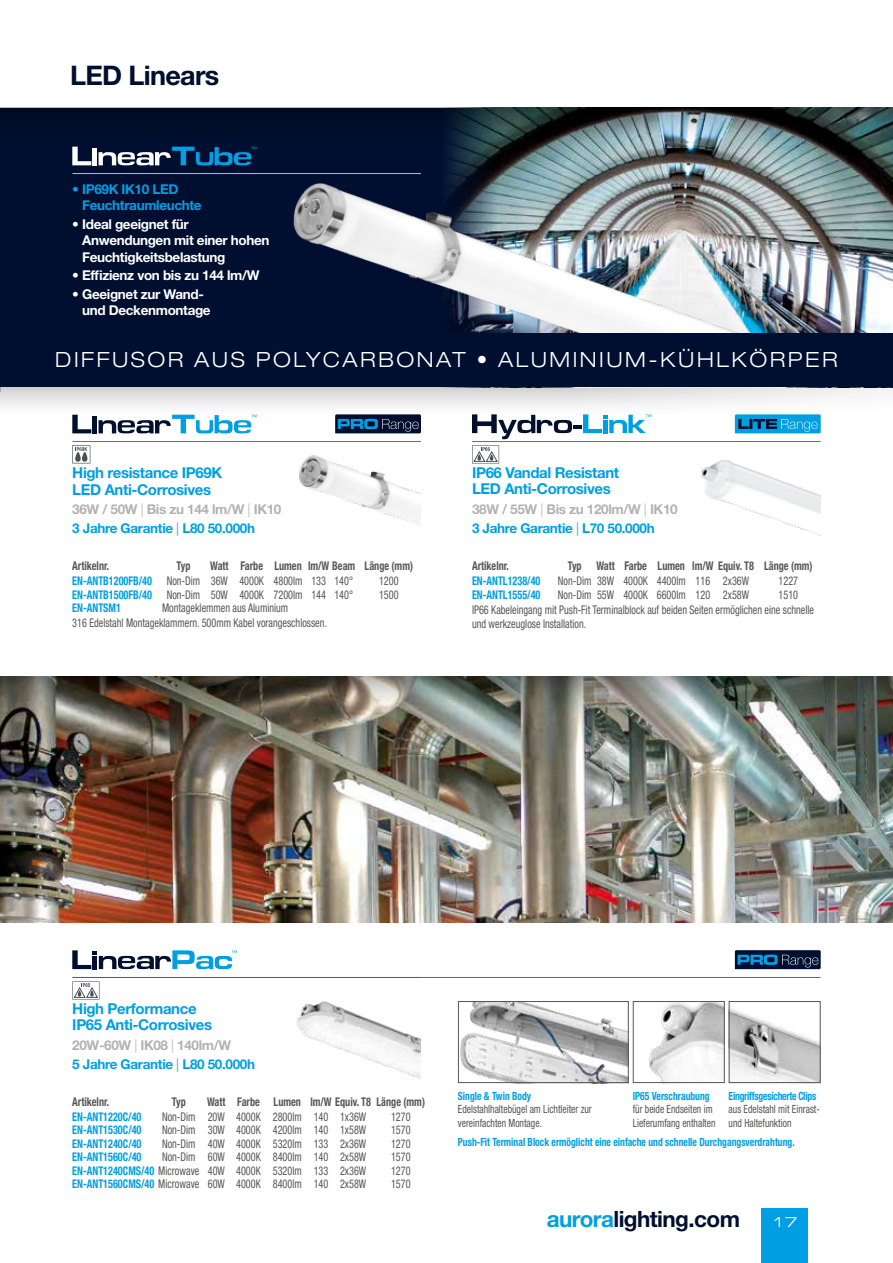
<style>
.page{position:relative;width:893px;height:1263px;background:#fff}
.page>*{position:absolute;margin:0;border:0;box-sizing:border-box;transform-origin:0 0}
.t1{font:700 27px "Helvetica Neue LT Std";letter-spacing:-.025em;color:#000f2f}
.t2{font:700 22.5px "Helvetica Neue LT Std";letter-spacing:-.025em;color:#000f2f}
.t3{font:300 expanded 21px "Helvetica Neue LT Std";letter-spacing:.12em;color:#fff}
.t4{font:700 15px/16.5px "Helvetica Neue LT Std";letter-spacing:-.025em;color:#009fe3}
.t5{font:700 13.5px/19.2px "Helvetica Neue LT Std";letter-spacing:-.025em;color:#009fe3}
.t6{font:700 13.5px/16.5px "Helvetica Neue LT Std";letter-spacing:-.025em;color:#fff}
.t7{font:expanded 13.5px "Square 721 BT";color:#fff}
.t8{font:condensed 12px "Helvetica Neue LT Std";color:#575756;scale:.85 1}
.t9{font:700 condensed 12px/14.7px "Helvetica Neue LT Std";color:#575756;scale:.85 1}
.t10{font:700 condensed 12px "Helvetica Neue LT Std";color:#009fe3;scale:.85 1}
.t11{font:condensed 11.4px/13.6px "Helvetica Neue LT Std";color:#575756;scale:.85 1}
.t12{font:700 condensed 11.4px "Helvetica Neue LT Std";color:#009fe3;scale:.85 1}
.t13{font:700 condensed 11.4px "Helvetica Neue LT Std";letter-spacing:-.025em;color:#009fe3;scale:.85 1}
.s1{color:#b3b2b2}
.s2{font-weight:300;color:#b3b2b2}
.s3{font-weight:300}
.s4{color:#009fe3}
.s5{font-weight:400}
.s6{font-weight:700;color:#009fe3}
</style>
<div class="page">
<div style="left:761px;top:1208px;width:47px;height:55px;background:#009fe3"></div>
<img style="left:0;top:734px;width:893px;height:189px">
<svg style="left:0;top:386px;width:893px;height:48px"></svg>
<img style="left:0;top:676px;width:893px;height:58px">
<div style="left:0;top:108px;width:893px;height:278px;background:#000f2f"></div>
<img style="left:434px;top:165px;width:459px;height:222px">
<div style="left:0;top:333px;width:893px;height:53px;background:#000f2f"></div>
<hr style="left:71px;top:171px;width:352px;height:4px;background:#000;opacity:.75">
<svg style="left:472px;top:414px;width:179px;height:25px"></svg>
<hr style="left:471px;top:439px;width:352px;height:4px;background:#000;opacity:.75">
<svg style="left:735px;top:414px;width:86px;height:19px"></svg>
<img style="left:696px;top:442px;width:125px;height:94px">
<img style="left:0;top:108px;width:893px;height:57px">
<svg style="left:72px;top:950px;width:165px;height:19px"></svg>
<img style="left:296px;top:1001px;width:125px;height:78px">
<div style="left:71px;top:974px;width:751px;height:5px;background:#000;opacity:.75"></div>
<svg style="left:735px;top:950px;width:86px;height:19px"></svg>
<img style="left:284px;top:174px;width:609px;height:159px">
<svg style="left:72px;top:415px;width:185px;height:18px"></svg>
<svg style="left:335px;top:414px;width:86px;height:19px"></svg>
<img style="left:299px;top:455px;width:122px;height:71px">
<img style="left:460px;top:1003px;width:167px;height:78px">
<div style="left:458px;top:1001px;width:171px;height:82px;border:1px solid #575756"></div>
<img style="left:649px;top:1003px;width:74px;height:78px">
<div style="left:633px;top:1001px;width:92px;height:82px;border:1px solid #575756"></div>
<img style="left:731px;top:1008px;width:88px;height:73px">
<div style="left:729px;top:1001px;width:92px;height:82px;border:1px solid #575756"></div>
<svg style="left:72px;top:445px;width:18px;height:18px"></svg>
<hr style="left:71px;top:439px;width:352px;height:4px;background:#000;opacity:.75">
<svg style="left:472px;top:445px;width:27px;height:18px"></svg>
<svg style="left:72px;top:981px;width:27px;height:18px"></svg>
<h1 class="t1" style="left:70px;top:58px;width:151px">LED Linears</h1>
<p class="t5" style="left:82px;top:180px;width:121px;line-height:16.5px;text-indent:-10px">• IP69K IK10 LED<br>Feuchtraumleuchte</p>
<p class="t6" style="left:82px;top:215px;width:189px;text-indent:-10px">• Ideal geeignet für<br>Anwendungen mit einer hohen<br>Feuchtigkeitsbelastung</p>
<p class="t6" style="left:72px;top:267px;width:189px">• Effizienz von bis zu 144 lm/W</p>
<p class="t6" style="left:82px;top:286px;width:130px;text-indent:-10px">• Geeignet zur Wand&shy;und Deckenmontage</p>
<h3 class="t3" style="left:55px;top:347px;width:784px">DIFFUSOR AUS POLYCARBONAT • ALUMINIUM-KÜHLKÖRPER</h3>
<p class="t4" style="left:72px;top:464px;width:151px">High resistance IP69K<br>LED Anti-Corrosives</p>
<p class="t5" style="left:72px;top:499px;width:211px"><span class="s1">36W / 50W</span> <span class="s2">|</span> <span class="s1">Bis zu 144 lm/W</span> <span class="s2">|</span> <span class="s1">IK10<br></span>3 Jahre Garantie <span class="s3">|</span> L80 50.000h</p>
<p class="t9" style="left:72px;top:559px;width:402px;text-indent:138px">Watt Farbe Lumen lm/W Beam Länge (mm)<br><span class="s4">EN-ANTB1200FB/40</span> <span class="s5">Non-Dim 36W 4000K 4800lm 133 140°</span></p>
<p class="t9" style="left:72px;top:559px;width:45px">Artikelnr.</p>
<p class="t9" style="left:177px;top:559px;width:18px">Typ</p>
<p class="t8" style="left:379px;top:574px;width:25px">1200</p>
<p class="t8" style="left:72px;top:587px;width:332px"><span class="s6">EN-ANTB1500FB/40</span> Non-Dim 50W 4000K 7200lm 144 140°</p>
<p class="t8" style="left:379px;top:587px;width:25px">1500</p>
<p class="t10" style="left:72px;top:601px;width:59px">EN-ANTSM1</p>
<p class="t8" style="left:162px;top:601px;width:150px">Montageklemmen aus Aluminium</p>
<p class="t4" style="left:472px;top:464px;width:149px">IP66 Vandal Resistant<br>LED Anti-Corrosives</p>
<p class="t5" style="left:472px;top:499px;width:207px"><span class="s1">38W / 55W</span> <span class="s2">|</span> <span class="s1">Bis zu 120lm/W</span> <span class="s2">|</span> <span class="s1">IK10<br></span>3 Jahre Garantie <span class="s3">|</span> L70 50.000h</p>
<p class="t9" style="left:472px;top:559px;width:45px">Artikelnr.</p>
<p class="t9" style="left:568px;top:559px;width:290px">Typ Watt Farbe Lumen lm/W Equiv. T8 Länge (mm)</p>
<p class="t10" style="left:472px;top:573px;width:82px">EN-ANTL1238/40</p>
<p class="t8" style="left:558px;top:574px;width:227px">Non-Dim 38W 4000K 4400lm 116 2x36W</p>
<p class="t8" style="left:779px;top:574px;width:25px">1227</p>
<p class="t10" style="left:472px;top:587px;width:82px">EN-ANTL1555/40</p>
<p class="t8" style="left:558px;top:587px;width:227px">Non-Dim 55W 4000K 6600lm 120 2x58W</p>
<p class="t8" style="left:779px;top:587px;width:25px">1510</p>
<p class="t8" style="left:472px;top:603px;width:404px">IP66 Kabeleingang mit Push-Fit Terminalblock auf beiden Seiten ermöglichen eine schnelle</p>
<p class="t8" style="left:72px;top:616px;width:301px">316 Edelstahl Montageklammern. 500mm Kabel vorangeschlossen.</p>
<p class="t8" style="left:472px;top:617px;width:136px">und werkzeuglose Installation.</p>
<p class="t4" style="left:72px;top:1000px;width:141px">High Performance<br>IP65 Anti-Corrosives</p>
<p class="t5" style="left:72px;top:1035px;width:184px"><span class="s1">20W-60W</span> <span class="s2">|</span> <span class="s1">IK08</span> <span class="s2">|</span> <span class="s1">140lm/W<br></span>5 Jahre Garantie <span class="s3">|</span> L80 50.000h</p>
<p class="t9" style="left:72px;top:1094px;width:45px">Artikelnr.</p>
<p class="t9" style="left:172px;top:1094px;width:18px">Typ</p>
<p class="t9" style="left:207px;top:1094px;width:258px">Watt Farbe Lumen lm/W Equiv. T8 Länge (mm)</p>
<p class="t10" style="left:72px;top:1109px;width:83px">EN-ANT1220C/40</p>
<p class="t8" style="left:162px;top:1110px;width:242px">Non-Dim 20W 4000K 2800lm 140 1x36W</p>
<p class="t8" style="left:391px;top:1110px;width:25px">1270</p>
<p class="t10" style="left:72px;top:1123px;width:83px">EN-ANT1530C/40</p>
<p class="t8" style="left:162px;top:1123px;width:242px">Non-Dim 30W 4000K 4200lm 140 1x58W</p>
<p class="t8" style="left:391px;top:1123px;width:25px">1570</p>
<p class="t10" style="left:72px;top:1136px;width:83px">EN-ANT1240C/40</p>
<p class="t8" style="left:162px;top:1137px;width:242px">Non-Dim 40W 4000K 5320lm 133 2x36W</p>
<p class="t8" style="left:391px;top:1137px;width:25px">1270</p>
<p class="t10" style="left:72px;top:1150px;width:83px">EN-ANT1560C/40</p>
<p class="t8" style="left:162px;top:1150px;width:242px">Non-Dim 60W 4000K 8400lm 140 2x58W</p>
<p class="t8" style="left:391px;top:1150px;width:25px">1570</p>
<p class="t8" style="left:72px;top:1163px;width:347px"><span class="s6">EN-ANT1240CMS/40</span> Microwave 40W 4000K 5320lm 133 2x36W</p>
<p class="t8" style="left:391px;top:1163px;width:25px">1270</p>
<p class="t8" style="left:72px;top:1177px;width:347px"><span class="s6">EN-ANT1560CMS/40</span> Microwave 60W 4000K 8400lm 140 2x58W</p>
<p class="t8" style="left:391px;top:1177px;width:25px">1570</p>
<p class="t12" style="left:458px;top:1089px;width:88px">Single &amp; Twin Body</p>
<p class="t11" style="left:458px;top:1102px;width:159px">Edelstahlhaltebügel am Lichtleiter zur vereinfachten Montage.</p>
<p class="t12" style="left:633px;top:1089px;width:92px">IP65 Verschraubung</p>
<p class="t11" style="left:633px;top:1102px;width:99px">für beide Endseiten im<br>Lieferumfang enthalten</p>
<p class="t13" style="left:729px;top:1089px;width:105px">Eingriffsgesicherte Clips</p>
<p class="t11" style="left:729px;top:1102px;width:109px">aus Edelstahl mit Einrast&shy;und Haltefunktion</p>
<p class="t12" style="left:458px;top:1135px;width:398px">Push-Fit Terminal Block ermöglicht eine einfache und schnelle Durchgangsverdrahtung.</p>
<h2 class="t2" style="left:547px;top:1205px;width:195px"><span class="s4">aurora</span>lighting.com</h2>
<p class="t7" style="left:772px;top:1214px;width:27px">17</p>
</div>
